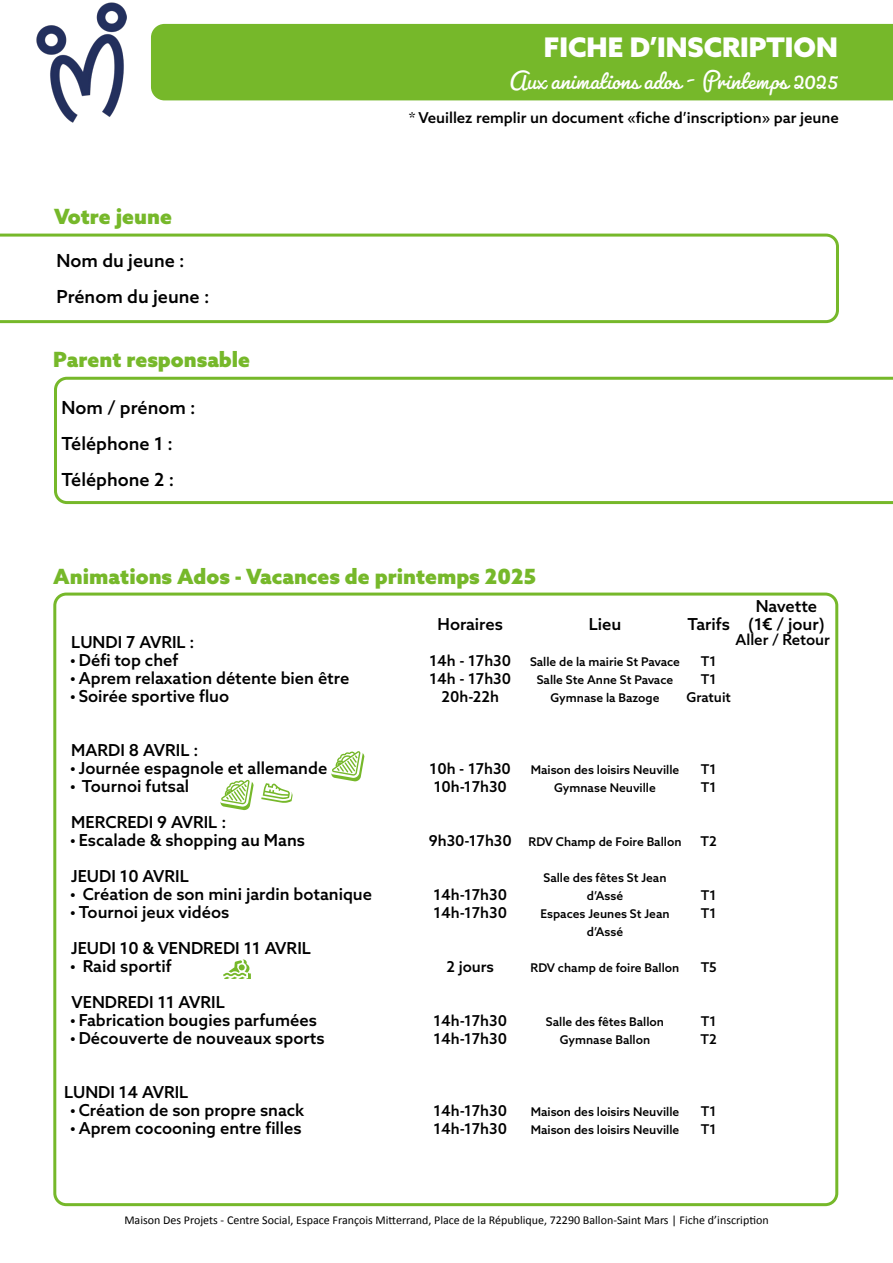
<style>
.page{position:relative;width:893px;height:1263px;background:#fff}
.page>*{position:absolute;margin:0;border:0;box-sizing:border-box;transform-origin:0 0}
.t1{font:27px "Pacifico";color:#fff}
.t2{font:900 27px "Azo Sans";color:#fff}
.t3{font:900 21px "Azo Sans";color:#76b82a}
.t4{font:500 18px/36px "Azo Sans";color:#000}
.t5{font:500 16.5px/36px "Azo Sans";color:#000}
.t6{font:500 15px/18px "Azo Sans";color:#000}
.t7{font:500 13.5px/18px "Azo Sans";color:#000}
.t8{font:500 12px/18px "Azo Sans";color:#000;text-align:center}
.t9{font:12px "Calibri";color:#000}
</style>
<div class="page">
<div style="left:151px;top:24px;width:742px;height:76px;background:#76b82a"></div>
<svg style="left:0;top:234px;width:839px;height:89px"></svg>
<svg style="left:54px;top:377px;width:839px;height:127px"></svg>
<div style="left:53px;top:593px;width:785px;height:613px;border:3px solid #76b82a;border-radius:11px"></div>
<img style="left:37px;top:2px;width:89px;height:120px">
<svg style="left:261px;top:783px;width:32px;height:20px"></svg>
<svg style="left:331px;top:751px;width:33px;height:30px"></svg>
<svg style="left:220px;top:779px;width:34px;height:31px"></svg>
<svg style="left:223px;top:959px;width:28px;height:20px"></svg>
<h1 class="t2" style="left:544px;top:29px;width:296px">FICHE D’INSCRIPTION</h1>
<h1 class="t1" style="left:509px;top:64px;width:330px">Aux animations ados - Printemps 2025</h1>
<p class="t3" style="left:54px;top:203px;width:119px">Votre jeune</p>
<p class="t4" style="left:56px;top:243px;width:155px">Nom du jeune :<br>Prénom du jeune :</p>
<p class="t3" style="left:53px;top:345px;width:198px">Parent responsable</p>
<p class="t4" style="left:62px;top:389px;width:136px">Nom / prénom :<br>Téléphone 1 :<br>Téléphone 2 :</p>
<p class="t6" style="left:409px;top:108px;width:432px">* Veuillez remplir un document «fiche d’inscription» par jeune</p>
<p class="t3" style="left:53px;top:563px;width:484px">Animations Ados - Vacances de printemps 2025</p>
<p class="t5" style="left:71px;top:624px;width:125px">LUNDI 7 AVRIL :</p>
<p class="t5" style="left:70px;top:642px;width:110px">• Défi top chef</p>
<p class="t5" style="left:70px;top:660px;width:281px">• Aprem relaxation détente bien être</p>
<p class="t5" style="left:70px;top:678px;width:161px">• Soirée sportive fluo</p>
<p class="t5" style="left:71px;top:732px;width:129px">MARDI 8 AVRIL :</p>
<p class="t5" style="left:70px;top:750px;width:259px">• Journée espagnole et allemande</p>
<p class="t5" style="left:70px;top:768px;width:158px">• Tournoi futsal<br>MERCREDI 9 AVRIL :</p>
<p class="t5" style="left:70px;top:822px;width:237px">• Escalade &amp; shopping au Mans<br>JEUDI 10 AVRIL</p>
<p class="t5" style="left:70px;top:876px;width:304px">• Création de son mini jardin botanique</p>
<p class="t5" style="left:70px;top:894px;width:243px">• Tournoi jeux vidéos<br>JEUDI 10 &amp; VENDREDI 11 AVRIL</p>
<p class="t5" style="left:70px;top:948px;width:157px">• Raid sportif<br>VENDREDI 11 AVRIL</p>
<p class="t5" style="left:70px;top:1002px;width:249px">• Fabrication bougies parfumées</p>
<p class="t5" style="left:70px;top:1020px;width:256px">• Découverte de nouveaux sports</p>
<p class="t5" style="left:64px;top:1074px;width:126px">LUNDI 14 AVRIL</p>
<p class="t5" style="left:70px;top:1092px;width:236px">• Création de son propre snack</p>
<p class="t5" style="left:70px;top:1110px;width:234px">• Aprem cocooning entre filles</p>
<p class="t5" style="left:438px;top:606px;width:67px">Horaires</p>
<p class="t6" style="left:429px;top:651px;width:83px;text-align:center">14h - 17h30<br>14h - 17h30<br>20h-22h</p>
<p class="t5" style="left:748px;top:597px;width:78px;line-height:18px;text-align:center">Navette (1€ / jour)</p>
<p class="t6" style="left:735px;top:630px;width:96px">Aller / Retour</p>
<p class="t5" style="left:687px;top:606px;width:44px">Tarifs</p>
<p class="t7" style="left:686px;top:652px;width:46px;text-align:center">T1<br>T1<br>Gratuit</p>
<p class="t5" style="left:589px;top:606px;width:34px">Lieu</p>
<p class="t8" style="left:530px;top:653px;width:151px">Salle de la mairie St Pavace<br>Salle Ste Anne St Pavace<br>Gymnase la Bazoge</p>
<p class="t6" style="left:430px;top:759px;width:83px">10h - 17h30<br>10h-17h30</p>
<p class="t8" style="left:531px;top:761px;width:150px">Maison des loisirs Neuville<br>Gymnase Neuville</p>
<p class="t7" style="left:701px;top:760px;width:17px">T1<br>T1</p>
<p class="t6" style="left:429px;top:831px;width:84px">9h30-17h30</p>
<p class="t6" style="left:434px;top:885px;width:75px">14h-17h30<br>14h-17h30</p>
<p class="t6" style="left:446px;top:957px;width:49px">2 jours</p>
<p class="t6" style="left:434px;top:1011px;width:75px">14h-17h30<br>14h-17h30</p>
<p class="t8" style="left:528px;top:833px;width:154px">RDV Champ de Foire Ballon</p>
<p class="t8" style="left:540px;top:869px;width:131px">Salle des fêtes St Jean d’Assé<br>Espaces Jeunes St Jean d’Assé</p>
<p class="t8" style="left:531px;top:959px;width:150px">RDV champ de foire Ballon</p>
<p class="t8" style="left:546px;top:1013px;width:120px">Salle des fêtes Ballon<br>Gymnase Ballon</p>
<p class="t7" style="left:701px;top:832px;width:18px">T2</p>
<p class="t7" style="left:701px;top:886px;width:17px">T1<br>T1</p>
<p class="t7" style="left:701px;top:958px;width:18px">T5</p>
<p class="t7" style="left:701px;top:1012px;width:18px">T1<br>T2</p>
<p class="t6" style="left:434px;top:1101px;width:75px">14h-17h30<br>14h-17h30</p>
<p class="t8" style="left:531px;top:1103px;width:150px;text-align:left">Maison des loisirs Neuville<br>Maison des loisirs Neuville</p>
<p class="t7" style="left:701px;top:1102px;width:17px">T1<br>T1</p>
<p class="t9" style="left:124px;top:1212px;width:646px">Maison Des Projets - Centre Social, Espace François Mitterrand, Place de la République, 72290 Ballon-Saint Mars | Fiche d’inscription</p>
</div>
